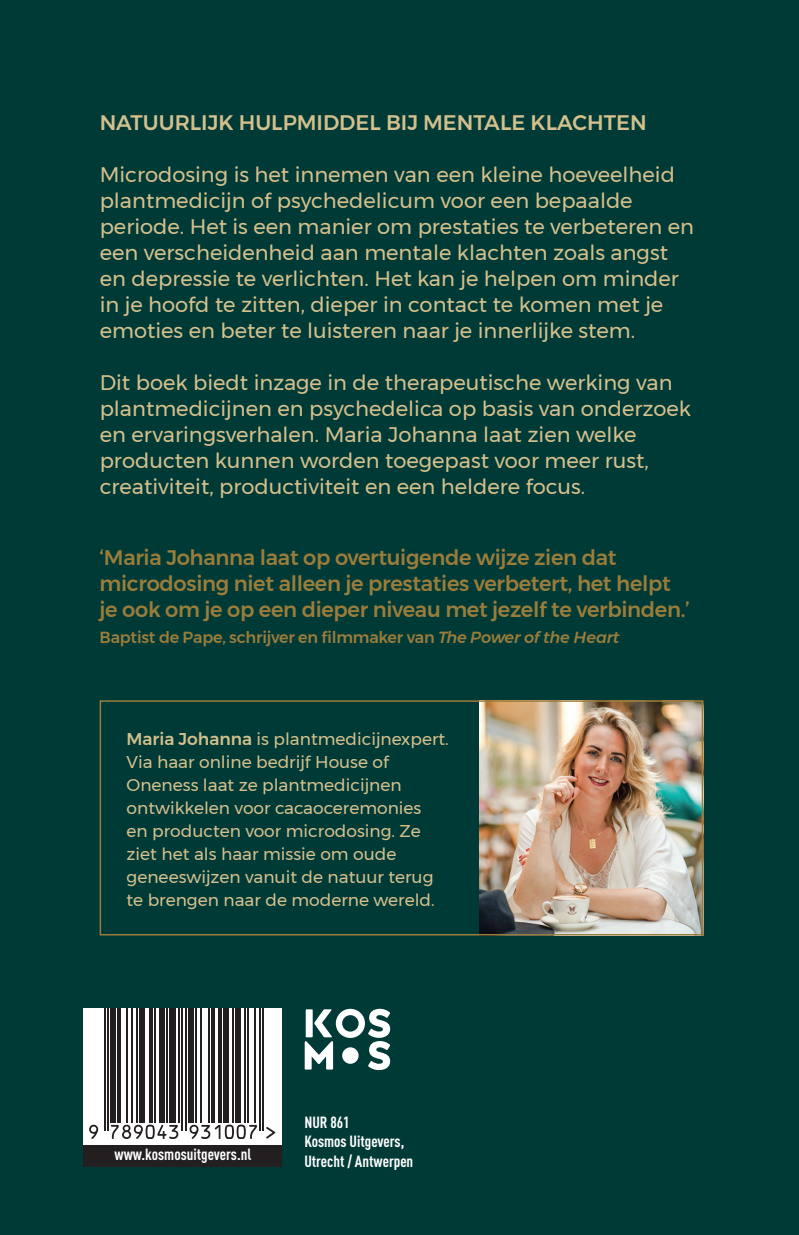
<style>
.page{position:relative;width:799px;height:1235px;background:#fff}
.page>*{position:absolute;margin:0;border:0;box-sizing:border-box;transform-origin:0 0}
.t1{font:21px/26px "Montserrat";color:#d4c08c}
.t2{font:500 21px/26px "Montserrat";letter-spacing:-.015em;color:#9a7d3b}
.t3{font:500 21px "Montserrat";color:#d4c08c}
.t4{font:17px/23px "Montserrat";color:#d4c08c}
.t5{font:700 condensed 16px/19.2px "DIN Pro";color:#fff}
.t6{font:500 16px "Montserrat";letter-spacing:-.015em;color:#9a7d3b}
.s1{font-style:italic}
.s2{font-weight:500}
</style>
<div class="page">
<div style="left:0;top:0;width:798px;height:1234px;background:#003a37"></div>
<svg style="left:304px;top:1008px;width:86px;height:61px"></svg>
<div style="left:342px;top:1046px;width:16px;height:17px;background:#fff;border-radius:50%"></div>
<div style="left:83px;top:1144px;width:199px;height:22px;background:#231f20"></div>
<div style="left:83px;top:1008px;width:199px;height:136px;background:#fff"></div>
<svg style="left:91px;top:1008px;width:177px;height:131px"></svg>
<svg style="left:89px;top:1124px;width:9px;height:14px"></svg>
<hr style="left:104px;top:1008px;width:1px;height:122px;background:#231f20">
<hr style="left:107px;top:1008px;width:2px;height:122px;background:#231f20">
<div style="left:110px;top:1008px;width:6px;height:114px;background:#231f20"></div>
<hr style="left:117px;top:1008px;width:4px;height:114px;background:#231f20">
<hr style="left:126px;top:1008px;width:1px;height:114px;background:#231f20">
<hr style="left:131px;top:1008px;width:1px;height:114px;background:#231f20">
<hr style="left:136px;top:1008px;width:1px;height:114px;background:#231f20">
<div style="left:139px;top:1008px;width:5px;height:114px;background:#231f20"></div>
<hr style="left:149px;top:1008px;width:4px;height:114px;background:#231f20">
<hr style="left:154px;top:1008px;width:2px;height:114px;background:#231f20">
<div style="left:159px;top:1008px;width:5px;height:114px;background:#231f20"></div>
<hr style="left:166px;top:1008px;width:2px;height:114px;background:#231f20">
<svg style="left:111px;top:1124px;width:67px;height:14px"></svg>
<div style="left:169px;top:1008px;width:7px;height:114px;background:#231f20"></div>
<hr style="left:178px;top:1008px;width:1px;height:114px;background:#231f20">
<hr style="left:181px;top:1008px;width:2px;height:122px;background:#231f20">
<hr style="left:185px;top:1008px;width:1px;height:122px;background:#231f20">
<div style="left:188px;top:1008px;width:5px;height:114px;background:#231f20"></div>
<hr style="left:195px;top:1008px;width:1px;height:114px;background:#231f20">
<hr style="left:200px;top:1008px;width:1px;height:114px;background:#231f20">
<hr style="left:208px;top:1008px;width:2px;height:114px;background:#231f20">
<hr style="left:211px;top:1008px;width:4px;height:114px;background:#231f20">
<hr style="left:218px;top:1008px;width:4px;height:114px;background:#231f20">
<div style="left:223px;top:1008px;width:5px;height:114px;background:#231f20"></div>
<hr style="left:232px;top:1008px;width:1px;height:114px;background:#231f20">
<div style="left:235px;top:1008px;width:5px;height:114px;background:#231f20"></div>
<hr style="left:243px;top:1008px;width:2px;height:114px;background:#231f20">
<svg style="left:189px;top:1124px;width:68px;height:14px"></svg>
<hr style="left:247px;top:1008px;width:1px;height:114px;background:#231f20">
<hr style="left:254px;top:1008px;width:1px;height:114px;background:#231f20">
<hr style="left:259px;top:1008px;width:1px;height:122px;background:#231f20">
<hr style="left:262px;top:1008px;width:2px;height:122px;background:#231f20">
<svg style="left:266px;top:1126px;width:9px;height:12px"></svg>
<img style="left:479px;top:703px;width:220px;height:229px">
<div style="left:100px;top:700px;width:602px;height:235px;border:2px solid #9a7d3b"></div>
<p class="t3" style="left:100px;top:106px;width:548px">NATUURLIJK HULPMIDDEL BIJ MENTALE KLACHTEN</p>
<p class="t1" style="left:100px;top:161px;width:595px">Microdosing is het innemen van een kleine hoeveelheid plantmedicijn of psychedelicum voor een bepaalde periode. Het is een manier om prestaties te verbeteren en een verscheidenheid aan mentale klachten zoals angst en depressie te verlichten. Het kan je helpen om minder in je hoofd te zitten, dieper in contact te komen met je emoties en beter te luisteren naar je innerlijke stem.</p>
<p class="t1" style="left:100px;top:369px;width:592px">Dit boek biedt inzage in de therapeutische werking van plantmedicijnen en psychedelica op basis van onderzoek en ervaringsverhalen. Maria Johanna laat zien welke producten kunnen worden toegepast voor meer rust, creativiteit, productiviteit en een heldere focus.</p>
<p class="t2" style="left:100px;top:544px;width:591px">‘Maria Johanna laat op overtuigende wijze zien dat microdosing niet alleen je prestaties verbetert, het helpt je ook om je op een dieper niveau met jezelf te verbinden.’</p>
<p class="t6" style="left:100px;top:624px;width:521px">Baptist de Pape, schrijver en filmmaker van <span class="s1">The Power of the Heart</span></p>
<p class="t4" style="left:126px;top:727px;width:323px"><span class="s2">Maria Johanna</span> is plantmedicijnexpert.<br>Via haar online bedrijf House of Oneness laat ze plantmedicijnen ontwikkelen voor cacaoceremonies<br>en producten voor microdosing. Ze ziet het als haar missie om oude geneeswijzen vanuit de natuur terug te brengen naar de moderne wereld.</p>
<p class="t5" style="left:114px;top:1143px;width:138px">www.kosmosuitgevers.nl</p>
<p class="t5" style="left:304px;top:1111px;width:110px">NUR 861<br>Kosmos Uitgevers,<br>Utrecht / Antwerpen</p>
</div>
